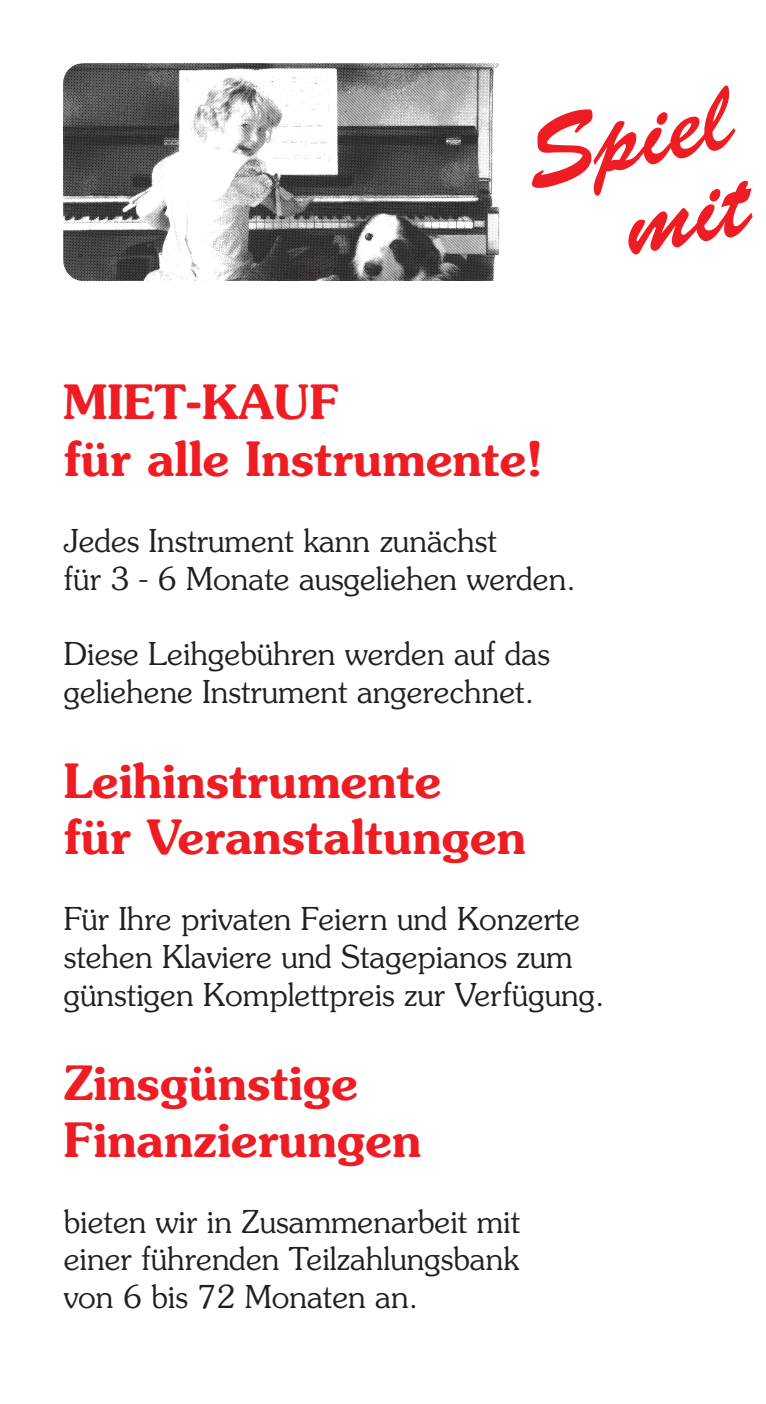
<style>
.page{position:relative;width:766px;height:1404px;background:#fff}
.page>*{position:absolute;margin:0;border:0;box-sizing:border-box;transform-origin:0 0}
.t1{font:97.88px/86px "Brush Script";color:#ee1d23;text-align:right}
.t2{font:600 47.25px/56.7px "Souvenir Std";color:#ee1d23}
.t3{font:300 31.5px/37.8px "Souvenir Std";color:#231f20}
</style>
<div class="page">
<img style="left:64px;top:64px;width:435px;height:217px">
<h1 class="t1" style="left:517px;top:118px;width:210px;rotate:-12deg">Spiel mit</h1>
<h2 class="t2" style="left:64px;top:374px;width:481px">MIET-KAUF<br>für alle Instrumente!</h2>
<p class="t3" style="left:64px;top:521px;width:513px">Jedes Instrument kann zunächst<br>für 3 - 6 Monate ausgeliehen werden.</p>
<p class="t3" style="left:64px;top:635px;width:487px">Diese Leihgebühren werden auf das geliehene Instrument angerechnet.</p>
<h2 class="t2" style="left:64px;top:752px;width:463px">Leihinstrumente<br>für Veranstaltungen</h2>
<p class="t3" style="left:64px;top:899px;width:542px">Für Ihre privaten Feiern und Konzerte stehen Klaviere und Stagepianos zum günstigen Komplettpreis zur Verfügung.</p>
<h2 class="t2" style="left:64px;top:1055px;width:359px">Zinsgünstige<br>Finanzierungen</h2>
<p class="t3" style="left:64px;top:1202px;width:458px;text-align:justify">bieten wir in Zusammenarbeit mit einer führenden Teilzahlungsbank von 6 bis 72 Monaten an.</p>
</div>
